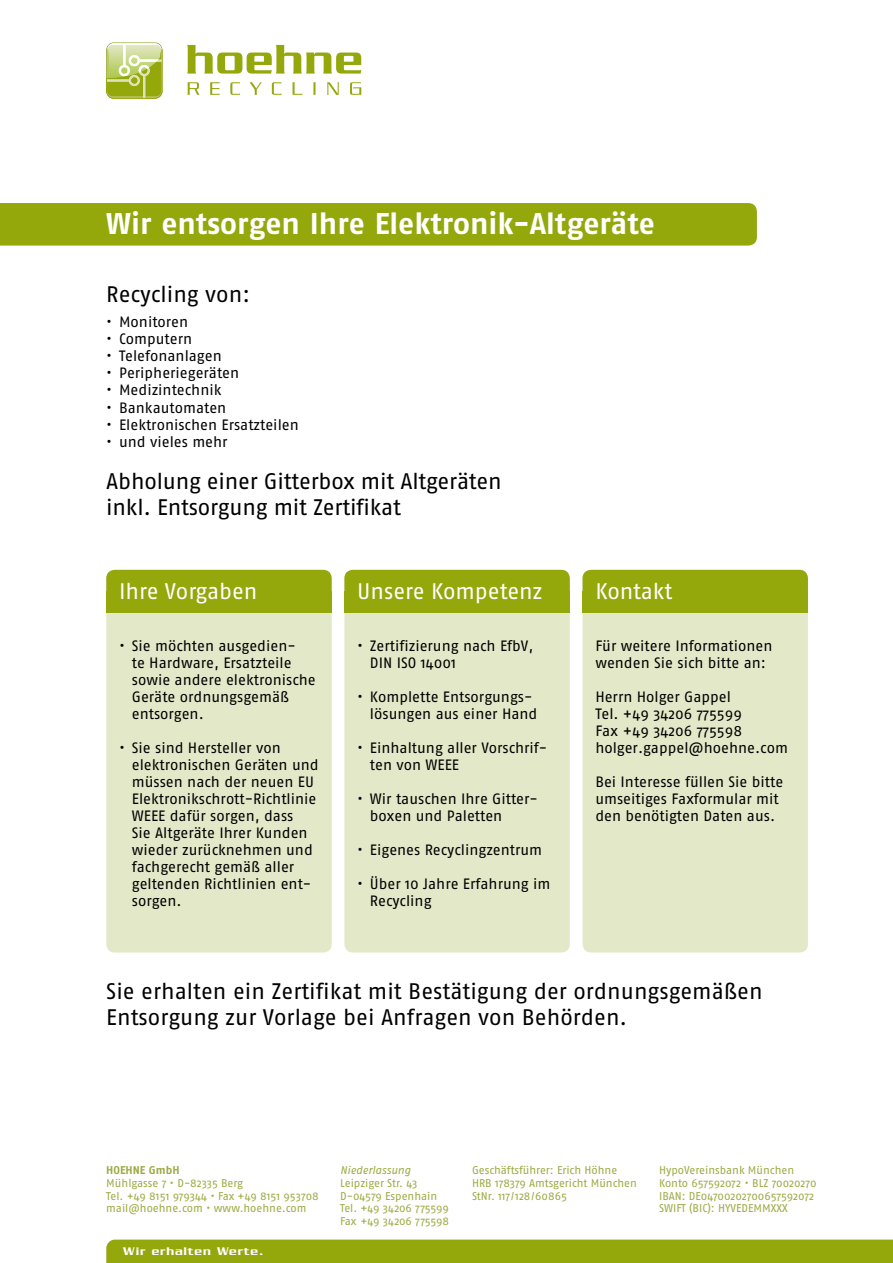
<style>
.page{position:relative;width:893px;height:1263px;background:#fff}
.page>*{position:absolute;margin:0;border:0;box-sizing:border-box;transform-origin:0 0}
.t1{font:700 30px "Fago No";color:#fff}
.t2{font:22.5px/25.5px "Fago No";color:#000}
.t3{font:22.5px "Fago No";letter-spacing:-.005em;color:#fff}
.t4{font:15px/17px "Fago No";color:#000}
.t5{font:500 12px "Serpentine";letter-spacing:.075em;color:#fff}
.t6{font:11.25px/12.8px "Fago No";letter-spacing:-.005em;color:#9eaa43}
.t7{font:italic 11.25px "Fago No";color:#9eaa43}
.t8{font:700 11.25px "Fago No";color:#9eaa43}
</style>
<div class="page">
<div style="left:106px;top:1239px;width:787px;height:24px;background:#94a70b"></div>
<svg style="left:187px;top:82px;width:12px;height:13px"></svg>
<svg style="left:210px;top:82px;width:10px;height:13px"></svg>
<svg style="left:230px;top:82px;width:10px;height:13px"></svg>
<svg style="left:250px;top:82px;width:12px;height:13px"></svg>
<svg style="left:272px;top:82px;width:10px;height:13px"></svg>
<svg style="left:292px;top:82px;width:11px;height:13px"></svg>
<svg style="left:313px;top:82px;width:3px;height:13px"></svg>
<svg style="left:327px;top:82px;width:12px;height:13px"></svg>
<svg style="left:350px;top:82px;width:11px;height:13px"></svg>
<svg style="left:187px;top:45px;width:174px;height:29px"></svg>
<svg style="left:106px;top:43px;width:56px;height:56px;background:#bdcb6e"></svg>
<div style="left:0;top:203px;width:757px;height:43px;background:#94a70b"></div>
<div style="left:106px;top:570px;width:226px;height:382px;background:#e3e9c8;border-radius:9px"></div>
<div style="left:344px;top:570px;width:226px;height:382px;background:#e3e9c8;border-radius:9px"></div>
<div style="left:583px;top:570px;width:225px;height:382px;background:#e3e9c8;border-radius:9px"></div>
<div style="left:106px;top:570px;width:226px;height:42px;background:#94a70b;border-radius:9px"></div>
<div style="left:106px;top:591px;width:226px;height:21px;background:#94a70b"></div>
<div style="left:344px;top:570px;width:226px;height:42px;background:#94a70b;border-radius:9px"></div>
<div style="left:344px;top:591px;width:226px;height:21px;background:#94a70b"></div>
<div style="left:583px;top:570px;width:225px;height:42px;background:#94a70b;border-radius:9px"></div>
<div style="left:583px;top:591px;width:225px;height:21px;background:#94a70b"></div>
<h1 class="t1" style="left:106px;top:206px;width:550px">Wir entsorgen Ihre Elektronik-Altgeräte</h1>
<h2 class="t2" style="left:106px;top:281px;width:145px">Recycling von:</h2>
<p class="t4" style="left:106px;top:314px;width:83px">• Monitoren</p>
<p class="t4" style="left:106px;top:331px;width:87px">• Computern</p>
<p class="t4" style="left:106px;top:348px;width:117px">• Telefonanlagen</p>
<p class="t4" style="left:106px;top:365px;width:134px">• Peripheriegeräten</p>
<p class="t4" style="left:106px;top:382px;width:117px">• Medizintechnik</p>
<p class="t4" style="left:106px;top:399px;width:122px">• Bankautomaten</p>
<p class="t4" style="left:106px;top:416px;width:194px">• Elektronischen Ersatzteilen</p>
<p class="t4" style="left:106px;top:433px;width:123px">• und vieles mehr</p>
<h2 class="t2" style="left:106px;top:468px;width:397px">Abholung einer Gitterbox mit Altgeräten inkl. Entsorgung mit Zertifikat</h2>
<h2 class="t3" style="left:119px;top:578px;width:140px">Ihre Vorgaben</h2>
<h2 class="t3" style="left:357px;top:578px;width:187px">Unsere Kompetenz</h2>
<h2 class="t3" style="left:595px;top:578px;width:78px">Kontakt</h2>
<p class="t4" style="left:132px;top:637px;width:185px;text-indent:-13px">• Sie möchten ausgedien-<br>te Hardware, Ersatzteile sowie andere elektronische<br>Geräte ordnungsgemäß entsorgen.</p>
<p class="t4" style="left:132px;top:739px;width:188px;text-indent:-13px">• Sie sind Hersteller von elektronischen Geräten und müssen nach der neuen EU<br>Elektronikschrott-Richtlinie<br>WEEE dafür sorgen, dass<br>Sie Altgeräte Ihrer Kunden wieder zurücknehmen und fachgerecht gemäß aller geltenden Richtlinien ent&shy;sorgen.</p>
<p class="t4" style="left:370px;top:637px;width:165px;text-indent:-13px">• Zertifizierung nach EfbV,<br>DIN ISO 14001</p>
<p class="t4" style="left:370px;top:688px;width:169px;text-indent:-13px">• Komplette Entsorgungs&shy;lösungen aus einer Hand</p>
<p class="t4" style="left:370px;top:739px;width:179px;text-indent:-13px">• Einhaltung aller Vorschrif&shy;ten von WEEE</p>
<p class="t4" style="left:370px;top:790px;width:167px;text-indent:-13px">• Wir tauschen Ihre Gitter&shy;boxen und Paletten</p>
<p class="t4" style="left:357px;top:841px;width:187px">• Eigenes Recyclingzentrum</p>
<p class="t4" style="left:370px;top:875px;width:182px;text-indent:-13px">• Über 10 Jahre Erfahrung im<br>Recycling</p>
<p class="t4" style="left:595px;top:637px;width:179px">Für weitere Informationen wenden Sie sich bitte an:</p>
<p class="t4" style="left:595px;top:688px;width:194px">Herrn Holger Gappel<br>Tel. +49 34206 775599<br>Fax +49 34206 775598 holger.gappel@hoehne.com</p>
<p class="t4" style="left:595px;top:773px;width:189px">Bei Interesse füllen Sie bitte umseitiges Faxformular mit den benötigten Daten aus.</p>
<h2 class="t2" style="left:106px;top:978px;width:658px">Sie erhalten ein Zertifikat mit Bestätigung der ordnungsgemäßen<br>Entsorgung zur Vorlage bei Anfragen von Behörden.</h2>
<p class="t8" style="left:106px;top:1163px;width:75px">HOEHNE GmbH</p>
<p class="t6" style="left:106px;top:1176px;width:214px">Mühlgasse 7 • D-82335 Berg<br>Tel. +49 8151 979344 • Fax +49 8151 953708 mail@hoehne.com • www.hoehne.com</p>
<p class="t5" style="left:123px;top:1244px;width:142px">Wir erhalten Werte.</p>
<p class="t7" style="left:340px;top:1164px;width:72px">Niederlassung</p>
<p class="t6" style="left:340px;top:1176px;width:111px">Leipziger Str. 43<br>D-04579 Espenhain<br>Tel. +49 34206 775599<br>Fax +49 34206 775598</p>
<p class="t6" style="left:472px;top:1164px;width:166px">Geschäftsführer: Erich Höhne<br>HRB 178379 Amtsgericht München<br>StNr. 117/128/60865</p>
<p class="t6" style="left:659px;top:1164px;width:157px">HypoVereinsbank München<br>Konto 657592072 • BLZ 70020270<br>IBAN: DE04700202700657592072<br>SWIFT (BIC): HYVEDEMMXXX</p>
</div>
